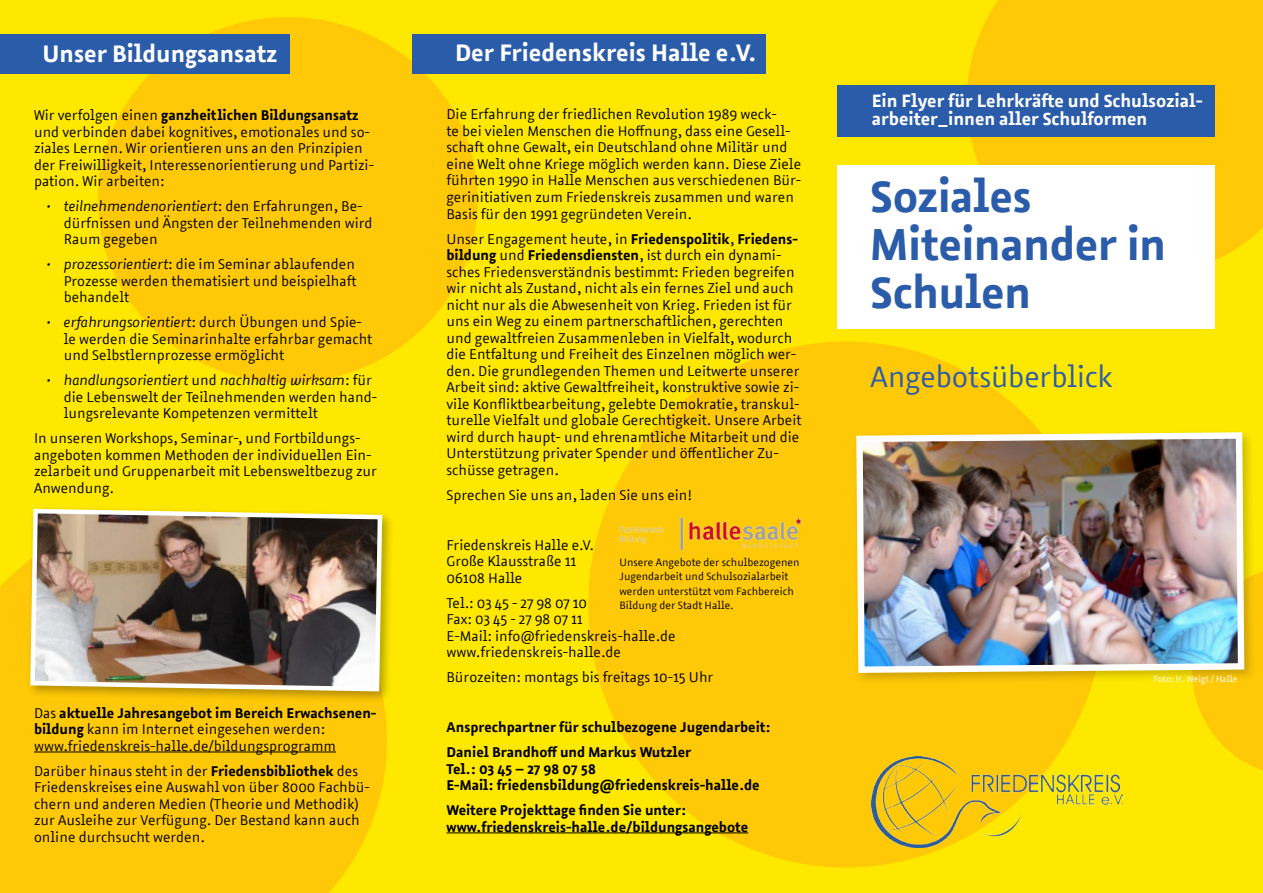
<style>
.page{position:relative;width:1263px;height:893px;background:#ffe800}
.page>*{position:absolute;margin:0;border:0;box-sizing:border-box;transform-origin:0 0}
.t1{font:700 45px/48px "Azuro";letter-spacing:-.01em;color:#2a5caa}
.t2{font:29.55px "Azuro";letter-spacing:-.01em;color:#2a5caa}
.t3{font:700 24px "Azuro";color:#fff}
.t4{font:700 18px/18px "Azuro";color:#fff}
.t5{font:14.25px/16.5px "Azuro";color:#000}
.t6{font:700 14.25px/16.5px "Azuro";color:#000}
.t7{font:10.65px/14.2px "Azuro";color:#000}
.t8{font:9px "Azuro";color:#fff}
.s1{font-weight:700}
.s2{font-style:italic}
</style>
<div class="page">
<div style="left:967px;top:0;width:296px;height:260px;background:#ffc907"></div>
<div style="left:588px;top:342px;width:516px;height:525px;background:#ffc907;border-radius:50%"></div>
<div style="left:98px;top:17px;width:380px;height:366px;background:#ffc907;border-radius:50%"></div>
<div style="left:0;top:562px;width:387px;height:331px;background:#ffc907"></div>
<svg style="left:1193px;top:571px;width:70px;height:200px"></svg>
<div style="left:0;top:34px;width:289px;height:40px;background:#2a5caa"></div>
<div style="left:412px;top:34px;width:354px;height:39px;background:#2a5caa"></div>
<div style="left:838px;top:165px;width:377px;height:164px;background:#fff"></div>
<hr style="left:34px;top:751px;width:302px;height:1px;background:#000">
<hr style="left:446px;top:832px;width:302px;height:1px;background:#000">
<img style="left:619px;top:518px;width:183px;height:34px">
<div style="left:27px;top:505px;width:368px;height:199px;background:#000;opacity:.3"></div>
<img style="left:28px;top:506px;width:356px;height:188px">
<div style="left:838px;top:85px;width:377px;height:51px;background:#2a5caa"></div>
<img style="left:872px;top:757px;width:251px;height:91px">
<div style="left:853px;top:429px;width:404px;height:256px;background:#000;opacity:.2"></div>
<img style="left:853px;top:429px;width:394px;height:247px">
<h3 class="t3" style="left:43px;top:34px;width:236px">Unser Bildungsansatz</h3>
<p class="t5" style="left:34px;top:106px;width:342px">Wir verfolgen einen <span class="s1">ganzheitlichen Bildungsansatz </span>und verbinden dabei kognitives, emotionales und so&shy;ziales Lernen. Wir orientieren uns an den Prinzipien der Freiwilligkeit, Interessenorientierung und Partizi&shy;pation. Wir arbeiten:</p>
<p class="t5" style="left:64px;top:197px;width:310px;text-indent:-17px"><span class="s2">• teilnehmendenorientiert</span>: den Erfahrungen, Be&shy;dürfnissen und Ängsten der Teilnehmenden wird<br>Raum gegeben</p>
<p class="t5" style="left:64px;top:255px;width:294px;text-align:justify;text-indent:-17px"><span class="s2">• prozessorientiert</span>: die im Seminar ablaufenden Prozesse werden thematisiert und beispielhaft behandelt</p>
<p class="t5" style="left:64px;top:313px;width:310px;text-indent:-17px"><span class="s2">• erfahrungsorientiert</span>: durch Übungen und Spie&shy;le werden die Seminarinhalte erfahrbar gemacht und Selbstlernprozesse ermöglicht</p>
<p class="t5" style="left:64px;top:371px;width:315px;text-indent:-17px"><span class="s2">• handlungsorientiert</span> und <span class="s2">nachhaltig wirksam</span>: für die Lebenswelt der Teilnehmenden werden hand&shy;lungsrelevante Kompetenzen vermittelt</p>
<p class="t5" style="left:34px;top:429px;width:344px">In unseren Workshops, Seminar-, und Fortbildungs&shy;angeboten kommen Methoden der individuellen Ein&shy;zelarbeit und Gruppenarbeit mit Lebensweltbezug zur Anwendung.</p>
<p class="t5" style="left:34px;top:704px;width:344px">Das <span class="s1">aktuelle Jahresangebot im Bereich Erwachsenen&shy;bildung</span> kann im Internet eingesehen werden: www.friedenskreis-halle.de/bildungsprogramm</p>
<p class="t5" style="left:34px;top:762px;width:337px">Darüber hinaus steht in der <span class="s1">Friedensbibliothek</span> des Friedenskreises eine Auswahl von über 8000 Fachbü&shy;chern und anderen Medien (Theorie und Methodik) zur Ausleihe zur Verfügung. Der Bestand kann auch online durchsucht werden.</p>
<h3 class="t3" style="left:455px;top:34px;width:303px">Der Friedenskreis Halle e.V.</h3>
<p class="t5" style="left:446px;top:106px;width:356px">Die Erfahrung der friedlichen Revolution 1989 weck-<br>te bei vielen Menschen die Hoffnung, dass eine Gesell&shy;schaft ohne Gewalt, ein Deutschland ohne Militär und eine Welt ohne Kriege möglich werden kann. Diese Ziele führten 1990 in Halle Menschen aus verschiedenen Bür&shy;gerinitiativen zum Friedenskreis zusammen und waren Basis für den 1991 gegründeten Verein.</p>
<p class="t5" style="left:446px;top:230px;width:357px">Unser Engagement heute, in <span class="s1">Friedenspolitik</span>, <span class="s1">Friedens&shy;bildung</span> und <span class="s1">Friedensdiensten</span>, ist durch ein dynami&shy;sches Friedensverständnis bestimmt: Frieden begreifen wir nicht als Zustand, nicht als ein fernes Ziel und auch nicht nur als die Abwesenheit von Krieg. Frieden ist für uns ein Weg zu einem partnerschaftlichen, gerechten und gewaltfreien Zusammenleben in Vielfalt, wodurch die Entfaltung und Freiheit des Einzelnen möglich wer&shy;den. Die grundlegenden Themen und Leitwerte unserer Arbeit sind: aktive Gewaltfreiheit, konstruktive sowie zi&shy;vile Konfliktbearbeitung, gelebte Demokratie, transkul&shy;turelle Vielfalt und globale Gerechtigkeit. Unsere Arbeit wird durch haupt- und ehrenamtliche Mitarbeit und die Unterstützung privater Spender und öffentlicher Zu&shy;schüsse getragen.</p>
<p class="t5" style="left:446px;top:486px;width:247px">Sprechen Sie uns an, laden Sie uns ein!</p>
<p class="t5" style="left:446px;top:536px;width:149px">Friedenskreis Halle e.V.<br>Große Klausstraße 11<br>06108 Halle</p>
<p class="t5" style="left:446px;top:594px;width:231px">Tel.: 03 45 - 27 98 07 10<br>Fax: 03 45 - 27 98 07 11<br>E-Mail: info@friedenskreis-halle.de www.friedenskreis-halle.de</p>
<p class="t5" style="left:446px;top:668px;width:268px">Bürozeiten: montags bis freitags 10-15 Uhr</p>
<p class="t6" style="left:446px;top:714px;width:326px;line-height:25px">Ansprechpartner für schulbezogene Jugendarbeit:<br>Daniel Brandhoff und Markus Wutzler</p>
<p class="t6" style="left:446px;top:760px;width:315px">Tel.: 03 45 – 27 98 07 58<br>E-Mail: friedensbildung@friedenskreis-halle.de</p>
<p class="t6" style="left:446px;top:801px;width:303px">Weitere Projekttage finden Sie unter: www.friedenskreis-halle.de/bildungsangebote</p>
<p class="t7" style="left:619px;top:555px;width:182px">Unsere Angebote der schulbezogenen Jugendarbeit und Schulsozialarbeit werden unterstützt vom Fachbereich Bildung der Stadt Halle.</p>
<p class="t4" style="left:872px;top:91px;width:332px">Ein Flyer für Lehrkräfte und Schulsozial&shy;arbeiter_innen aller Schulformen</p>
<h1 class="t1" style="left:871px;top:170px;width:297px">Soziales<br>Miteinander in<br>Schulen</h1>
<h2 class="t2" style="left:871px;top:356px;width:243px">Angebotsüberblick</h2>
<p class="t8" style="left:1153px;top:673px;width:86px;rotate:-1deg">Foto: H. Weigt / Halle</p>
</div>
